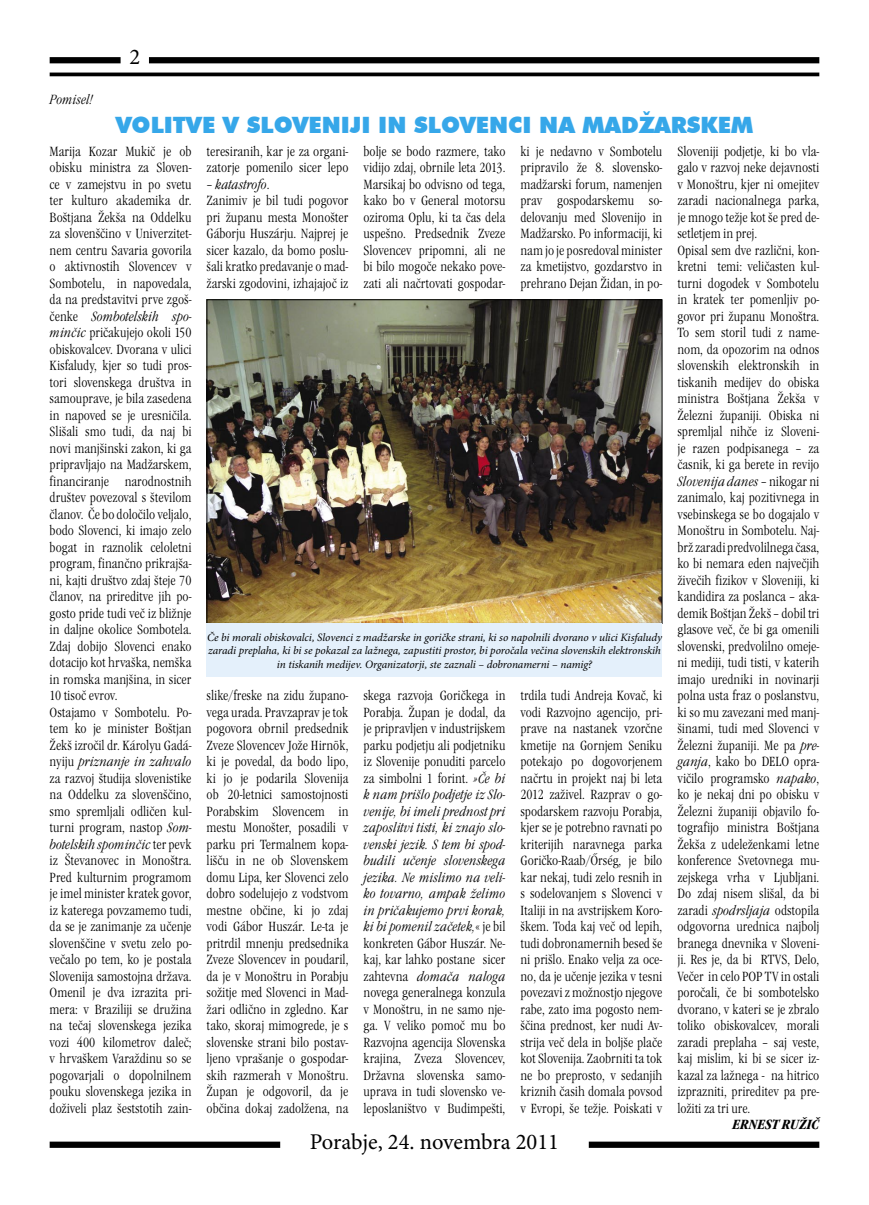
<style>
.page{position:relative;width:869px;height:1205px;background:#fff}
.page>*{position:absolute;margin:0;border:0;box-sizing:border-box;transform-origin:0 0}
.cím{font:900 22.5px "Futura BT";color:#36a7e9}
.t1{font:22.5px "Minion Pro";letter-spacing:-.005em;color:#000}
.ujszoveg{font:13.75px/16.5px "Garamond Itc TEE Ligh Cond";color:#000;text-align:justify}
.ujszoveg-2{font:13.75px "Garamond Itc TEE Ligh Cond Ital";color:#000}
.ujalairas{font:italic 700 condensed 13.75px "Garamond Itc TEE";color:#000}
.szoveg{font:italic 11.25px/13.5px "Minion Pro";letter-spacing:-.01em;color:#000;text-align:center}
.s1{font-family:"Garamond Itc TEE Ligh Cond Ital"}
.s2{font-family:"Garamond Itc TEE Ligh Cond"}
</style>
<div class="page">
<div style="left:50px;top:1141px;width:230px;height:7px;background:#000"></div>
<div style="left:588px;top:1141px;width:231px;height:7px;background:#000"></div>
<hr style="left:50px;top:73px;width:769px;height:3px;background:#000">
<div style="left:50px;top:57px;width:70px;height:6px;background:#000"></div>
<div style="left:149px;top:57px;width:670px;height:6px;background:#000"></div>
<img style="left:208px;top:301px;width:452px;height:321px">
<div style="left:206px;top:299px;width:456px;height:325px;border:1px solid #000"></div>
<div style="left:206px;top:624px;width:456px;height:53px;background:#e4f0fb"></div>
<p class="ujszoveg-2" style="left:50px;top:92px;width:45px">Pomisel!</p>
<p class="t1" style="left:129px;top:44px;width:12px">2</p>
<p class="cím" style="left:116px;top:111px;width:638px">VOLITVE V SLOVENIJI IN SLOVENCI NA MADŽARSKEM</p>
<p class="ujszoveg" style="left:50px;top:143px;width:143px">Marija Kozar Mukič je ob obisku ministra za Sloven&shy;ce v zamejstvu in po svetu ter kulturo akademika dr.<br>Boštjana Žekša na Oddelku za slovenščino v Univerzitet&shy;nem centru Savaria govorila o aktivnostih Slovencev v Sombotelu, in napovedala, da na predstavitvi prve zgoš&shy;čenke <span class="s1">Sombotelskih spo&shy;minčic</span> pričakujejo okoli 150 obiskovalcev. Dvorana v ulici Kisfaludy, kjer so tudi pros&shy;tori slovenskega društva in samouprave, je bila zasedena in napoved se je uresničila.<br>Slišali smo tudi, da naj bi novi manjšinski zakon, ki ga pripravljajo na Madžarskem, financiranje narodnostnih društev povezoval s številom članov. Če bo določilo veljalo, bodo Slovenci, ki imajo zelo bogat in raznolik celoletni program, finančno prikrajša&shy;ni, kajti društvo zdaj šteje 70 članov, na prireditve jih po&shy;gosto pride tudi več iz bližnje in daljne okolice Sombotela.<br>Zdaj dobijo Slovenci enako dotacijo kot hrvaška, nemška in romska manjšina, in sicer 10 tisoč evrov.</p>
<p class="ujszoveg" style="left:50px;top:704px;width:143px">Ostajamo v Sombotelu. Po&shy;tem ko je minister Boštjan Žekš izročil dr. Károlyu Gadá&shy;nyiju <span class="s1">priznanje in zahvalo </span>za razvoj študija slovenistike na Oddelku za slovenščino, smo spremljali odličen kul&shy;turni program, nastop <span class="s1">Som&shy;botelskih spominčic</span> ter pevk iz Števanovec in Monoštra.<br>Pred kulturnim programom je imel minister kratek govor, iz katerega povzamemo tudi, da se je zanimanje za učenje slovenščine v svetu zelo po&shy;večalo po tem, ko je postala Slovenija samostojna država.<br>Omenil je dva izrazita pri&shy;mera: v Braziliji se družina na tečaj slovenskega jezika vozi 400 kilometrov daleč; v hrvaškem Varaždinu so se pogovarjali o dopolnilnem pouku slovenskega jezika in doživeli plaz šeststotih zain-</p>
<p class="ujszoveg" style="left:206px;top:143px;width:143px">teresiranih, kar je za organi&shy;zatorje pomenilo sicer lepo</p>
<p class="ujszoveg-2" style="left:206px;top:176px;width:64px"><span class="s2">–</span> katastrofo<span class="s2">.</span></p>
<p class="ujszoveg" style="left:206px;top:192px;width:143px">Zanimiv je bil tudi pogovor pri županu mesta Monošter Gáborju Huszárju. Najprej je sicer kazalo, da bomo poslu&shy;šali kratko predavanje o mad&shy;žarski zgodovini, izhajajoč iz</p>
<p class="ujszoveg" style="left:363px;top:143px;width:143px">bolje se bodo razmere, tako vidijo zdaj, obrnile leta 2013.<br>Marsikaj bo odvisno od tega, kako bo v General motorsu oziroma Oplu, ki ta čas dela uspešno. Predsednik Zveze Slovencev pripomni, ali ne bi bilo mogoče nekako pove&shy;zati ali načrtovati gospodar-</p>
<p class="ujszoveg" style="left:520px;top:143px;width:143px">ki je nedavno v Sombotelu pripravilo že 8. slovensko&shy;madžarski forum, namenjen prav gospodarskemu so&shy;delovanju med Slovenijo in Madžarsko. Po informaciji, ki nam jo je posredoval minister za kmetijstvo, gozdarstvo in prehrano Dejan Židan, in po-</p>
<p class="szoveg" style="left:207px;top:631px;width:456px">Če bi morali obiskovalci, Slovenci z madžarske in goričke strani, ki so napolnili dvorano v ulici Kisfaludy zaradi preplaha, ki bi se pokazal za lažnega, zapustiti prostor, bi poročala večina slovenskih elektronskih in tiskanih medijev. Organizatorji, ste zaznali – dobronamerni – namig?</p>
<p class="ujszoveg" style="left:206px;top:687px;width:143px">slike/freske na zidu župano&shy;vega urada. Pravzaprav je tok pogovora obrnil predsednik Zveze Slovencev Jože Hirnök, ki je povedal, da bodo lipo, ki jo je podarila Slovenija ob 20-letnici samostojnosti Porabskim Slovencem in mestu Monošter, posadili v parku pri Termalnem kopa&shy;lišču in ne ob Slovenskem domu Lipa, ker Slovenci zelo dobro sodelujejo z vodstvom mestne občine, ki jo zdaj vodi Gábor Huszár. Le-ta je pritrdil mnenju predsednika Zveze Slovencev in poudaril, da je v Monoštru in Porabju sožitje med Slovenci in Mad&shy;žari odlično in zgledno. Kar tako, skoraj mimogrede, je s slovenske strani bilo postav&shy;ljeno vprašanje o gospodar&shy;skih razmerah v Monoštru.<br>Župan je odgovoril, da je občina dokaj zadolžena, na</p>
<p class="ujszoveg" style="left:363px;top:687px;width:143px">skega razvoja Goričkega in Porabja. Župan je dodal, da je pripravljen v industrijskem parku podjetju ali podjetniku iz Slovenije ponuditi parcelo za simbolni 1 forint. <span class="s1">»Če bi k nam prišlo podjetje iz Slo&shy;venije, bi imeli prednost pri zaposlitvi tisti, ki znajo slo&shy;venski jezik. S tem bi spod&shy;budili učenje slovenskega jezika. Ne mislimo na veli&shy;ko tovarno, ampak želimo in pričakujemo prvi korak, ki bi pomenil začetek,</span>« je bil konkreten Gábor Huszár. Ne&shy;kaj, kar lahko postane sicer zahtevna <span class="s1">domača naloga </span>novega generalnega konzula v Monoštru, in ne samo nje&shy;ga. V veliko pomoč mu bo Razvojna agencija Slovenska krajina, Zveza Slovencev, Državna slovenska samo&shy;uprava in tudi slovensko ve&shy;leposlaništvo v Budimpešti,</p>
<p class="ujszoveg" style="left:520px;top:687px;width:143px">trdila tudi Andreja Kovač, ki vodi Razvojno agencijo, pri&shy;prave na nastanek vzorčne kmetije na Gornjem Seniku potekajo po dogovorjenem načrtu in projekt naj bi leta 2012 zaživel. Razprav o go&shy;spodarskem razvoju Porabja, kjer se je potrebno ravnati po kriterijih naravnega parka Goričko-Raab/Őrség, je bilo kar nekaj, tudi zelo resnih in s sodelovanjem s Slovenci v Italiji in na avstrijskem Koro&shy;škem. Toda kaj več od lepih, tudi dobronamernih besed še ni prišlo. Enako velja za oce&shy;no, da je učenje jezika v tesni povezavi z možnostjo njegove rabe, zato ima pogosto nem&shy;ščina prednost, ker nudi Av&shy;strija več dela in boljše plače kot Slovenija. Zaobrniti ta tok ne bo preprosto, v sedanjih kriznih časih domala povsod v Evropi, še težje. Poiskati v</p>
<p class="t1" style="left:310px;top:1128px;width:250px">Porabje, 24. novembra 2011</p>
<p class="ujszoveg" style="left:677px;top:143px;width:143px">Sloveniji podjetje, ki bo vla&shy;galo v razvoj neke dejavnosti v Monoštru, kjer ni omejitev zaradi nacionalnega parka, je mnogo težje kot še pred de&shy;setletjem in prej.</p>
<p class="ujszoveg" style="left:677px;top:242px;width:143px">Opisal sem dve različni, kon&shy;kretni temi: veličasten kul&shy;turni dogodek v Sombotelu in kratek ter pomenljiv po&shy;govor pri županu Monoštra.<br>To sem storil tudi z name&shy;nom, da opozorim na odnos slovenskih elektronskih in tiskanih medijev do obiska ministra Boštjana Žekša v Železni županiji. Obiska ni spremljal nihče iz Sloveni&shy;je razen podpisanega – za časnik, ki ga berete in revijo <span class="s1">Slovenija danes</span> – nikogar ni zanimalo, kaj pozitivnega in vsebinskega se bo dogajalo v Monoštru in Sombotelu. Naj&shy;brž zaradi predvolilnega časa, ko bi nemara eden največjih živečih fizikov v Sloveniji, ki kandidira za poslanca – aka&shy;demik Boštjan Žekš – dobil tri glasove več, če bi ga omenili slovenski, predvolilno omeje&shy;ni mediji, tudi tisti, v katerih imajo uredniki in novinarji polna usta fraz o poslanstvu, ki so mu zavezani med manj&shy;šinami, tudi med Slovenci v Železni županiji. Me pa <span class="s1">pre&shy;ganja</span>, kako bo DELO opra&shy;vičilo programsko <span class="s1">napako</span>, ko je nekaj dni po obisku v Železni županiji objavilo fo&shy;tografijo ministra Boštjana Žekša z udeleženkami letne konference Svetovnega mu&shy;zejskega vrha v Ljubljani.<br>Do zdaj nisem slišal, da bi zaradi <span class="s1">spodrsljaja</span> odstopila odgovorna urednica najbolj branega dnevnika v Sloveni&shy;ji. Res je, da bi RTVS, Delo, Večer in celo POP TV in ostali poročali, če bi sombotelsko dvorano, v kateri se je zbralo toliko obiskovalcev, morali zaradi preplaha – saj veste, kaj mislim, ki bi se sicer iz&shy;kazal za lažnega - na hitrico izprazniti, prireditev pa pre&shy;ložiti za tri ure.</p>
<p class="ujalairas" style="left:732px;top:1117px;width:88px">ERNEST RUŽIČ</p>
</div>
